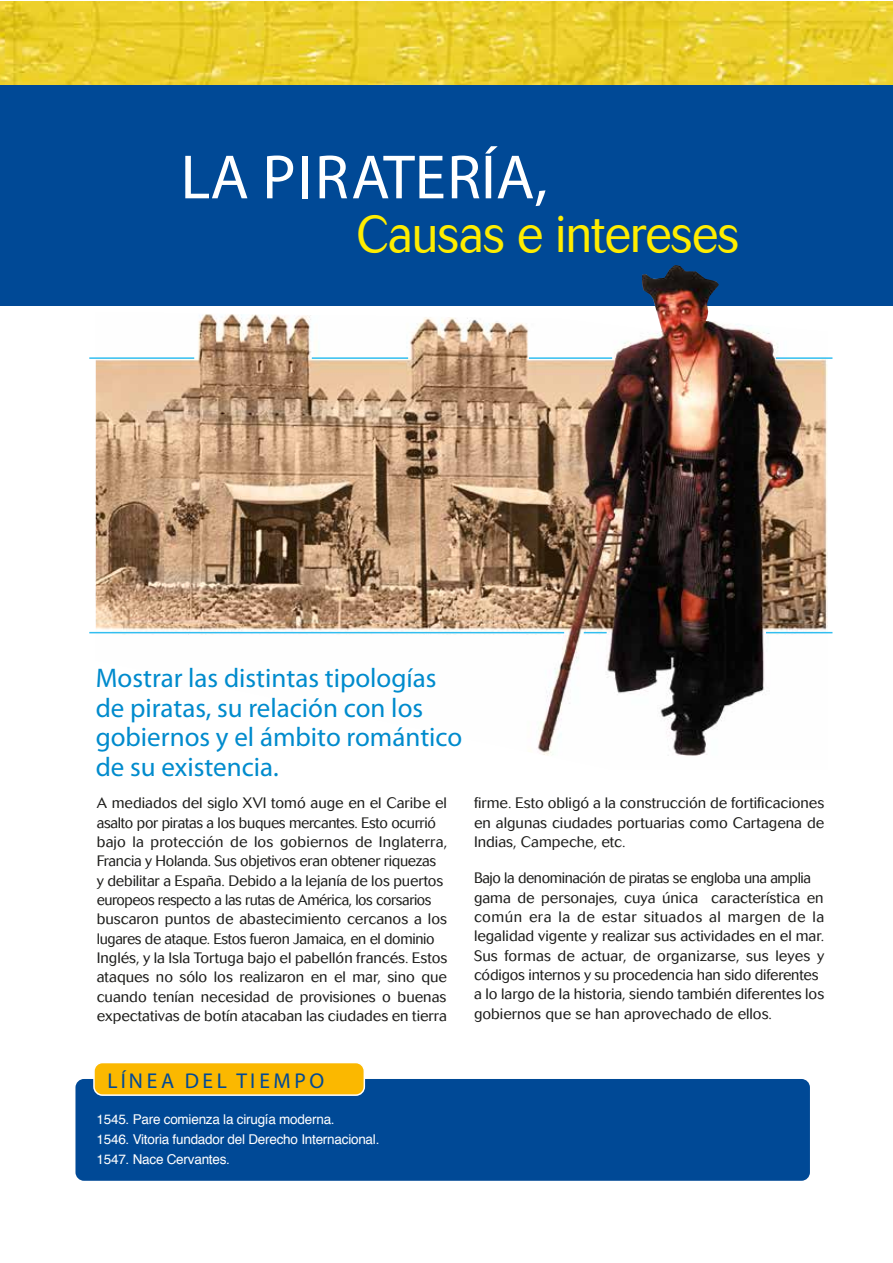
<style>
.page{position:relative;width:893px;height:1263px;background:#fff}
.page>*{position:absolute;margin:0;border:0;box-sizing:border-box;transform-origin:0 0}
.t1{font:500 63px "Cosmos";color:#fff}
.t2{font:300 51px "Cosmos";letter-spacing:-.015em;color:#ffed00;scale:.92 1}
.t3{font:500 27px/29.5px "Cosmos";color:#008bcd}
.t4{font:500 21.45px "Cosmos";letter-spacing:.16em;color:#004996}
.t5{font:300 15px/19.4px "Cosmos";color:#1d1d1b}
.t6{font:300 15px/19.4px "Cosmos";color:#1d1d1b;scale:.96 1}
.t7{font:13.5px/19.8px "Helvetica";letter-spacing:-.015em;color:#fff}
</style>
<div class="page">
<img style="left:0;top:1px;width:892px;height:85px">
<div style="left:0;top:86px;width:892px;height:220px;background:#004996"></div>
<img style="left:96px;top:265px;width:731px;height:491px">
<hr style="left:89px;top:357px;width:105px;height:2px;background:#32bef0">
<hr style="left:312px;top:357px;width:96px;height:2px;background:#32bef0">
<hr style="left:529px;top:357px;width:83px;height:2px;background:#32bef0">
<hr style="left:776px;top:357px;width:56px;height:2px;background:#32bef0">
<hr style="left:89px;top:632px;width:475px;height:1px;background:#32bef0">
<hr style="left:766px;top:632px;width:66px;height:1px;background:#32bef0">
<svg style="left:584px;top:632px;width:23px;height:1px"></svg>
<div style="left:75px;top:1079px;width:735px;height:102px;background:#004996;border-radius:9px"></div>
<div style="left:94px;top:1062px;width:270px;height:33px;background:#fbb800;border-radius:9px"></div>
<div style="left:93px;top:1062px;width:272px;height:34px;border:2px solid #fff;border-radius:9px"></div>
<h1 class="t1" style="left:181px;top:138px;width:368px">LA PIRATERÍA,</h1>
<h2 class="t2" style="left:356px;top:205px;width:417px">Causas e intereses</h2>
<h3 class="t3" style="left:96px;top:663px;width:368px">Mostrar las distintas tipologías de piratas, su relación con los gobiernos y el ámbito romántico de su existencia.</h3>
<p class="t5" style="left:97px;top:793px;width:352px">A mediados del siglo XVI tomó auge en el Caribe el asalto por piratas a los buques mercantes. Esto ocurrió bajo la protección de los gobiernos de Inglaterra, Francia y Holanda. Sus objetivos eran obtener riquezas<br>y debilitar a España. Debido a la lejanía de los puertos europeos respecto a las rutas de América, los corsarios buscaron puntos de abastecimiento cercanos a los lugares de ataque. Estos fueron Jamaica, en el dominio Inglés, y la Isla Tortuga bajo el pabellón francés. Estos ataques no sólo los realizaron en el mar, sino que cuando tenían necesidad de provisiones o buenas expectativas de botín atacaban las ciudades en tierra</p>
<p class="t5" style="left:474px;top:793px;width:352px;text-align:justify">firme. Esto obligó a la construcción de fortificaciones en algunas ciudades portuarias como Cartagena de Indias, Campeche, etc.</p>
<p class="t6" style="left:474px;top:868px;width:366px">Bajo la denominación de piratas se engloba una amplia gama de personajes, cuya única característica en común era la de estar situados al margen de la legalidad vigente y realizar sus actividades en el mar.<br>Sus formas de actuar, de organizarse, sus leyes y códigos internos y su procedencia han sido diferentes a lo largo de la historia, siendo también diferentes los gobiernos que se han aprovechado de ellos.</p>
<h3 class="t4" style="left:108px;top:1067px;width:218px">LÍNEA DEL TIEMPO</h3>
<p class="t7" style="left:97px;top:1111px;width:284px">1545. Pare comienza la cirugía moderna.<br>1546. Vitoria fundador del Derecho Internacional.<br>1547. Nace Cervantes.</p>
</div>
